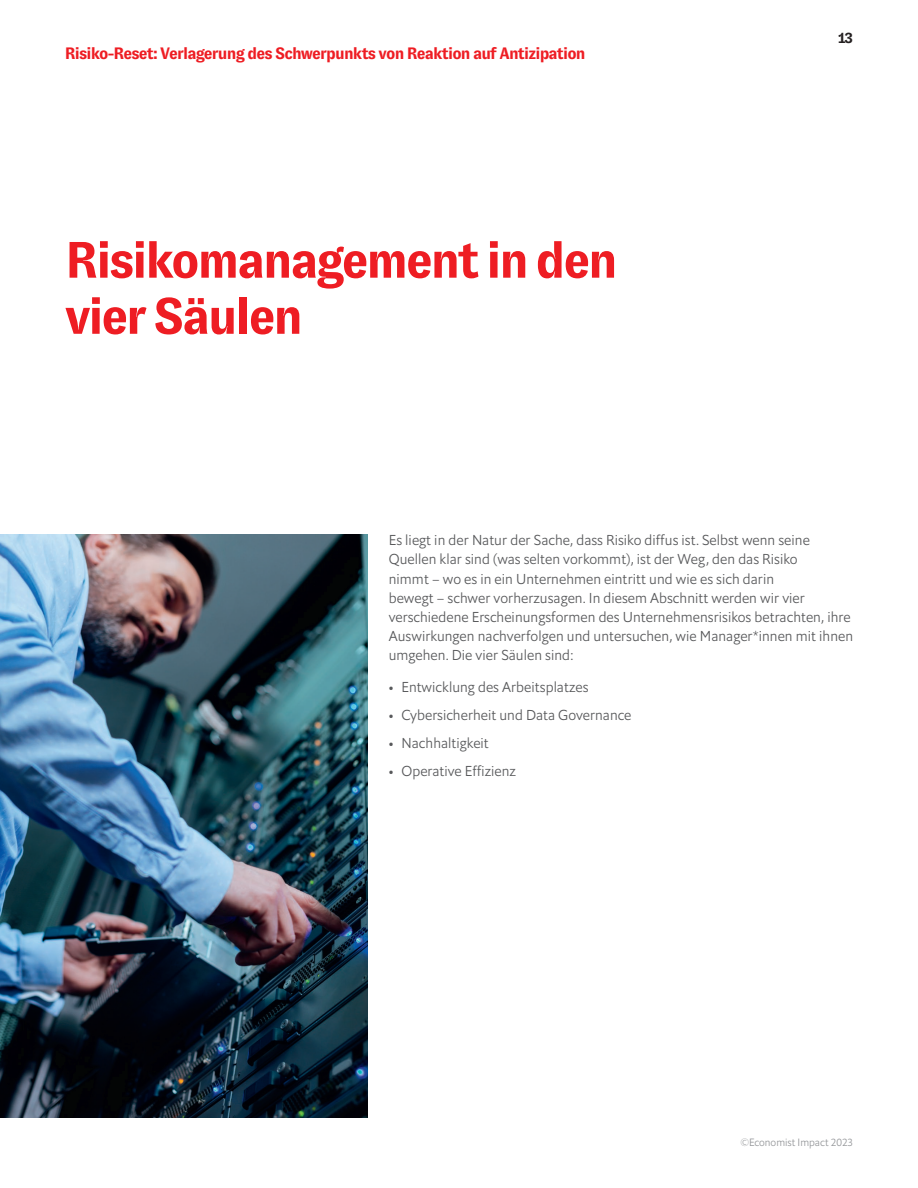
<style>
.page{position:relative;width:918px;height:1188px;background:#fff}
.page>*{position:absolute;margin:0;border:0;box-sizing:border-box;transform-origin:0 0}
._00_Section_Header{font:700 51px/56.1px "GT Zirkon";letter-spacing:-.05em;color:#ee1d23}
.t1{font:700 16.5px "GT Zirkon";letter-spacing:-.05em;color:#ee1d23}
.t2{font:700 15px "GT Zirkon";color:#231f20}
._00_Body_text{font:14.25px/19.2px "Econ Sans Lig";letter-spacing:.005em;color:#57585a}
._00_Bullet{font:14.25px "Econ Sans Lig";letter-spacing:.005em;color:#57585a}
.t3{font:10.5px "Econ Sans Lig";color:#939598}
</style>
<div class="page">
<img style="left:0;top:535px;width:367px;height:583px">
<p class="t1" style="left:65px;top:44px;width:522px">Risiko-Reset: Verlagerung des Schwerpunkts von Reaktion auf Antizipation</p>
<p class="_00_Section_Header" style="left:65px;top:232px;width:555px">Risikomanagement in den vier Säulen</p>
<p class="t2" style="left:838px;top:29px;width:17px">13</p>
<p class="_00_Body_text" style="left:389px;top:531px;width:466px">Es liegt in der Natur der Sache, dass Risiko diffus ist. Selbst wenn seine Quellen klar sind (was selten vorkommt), ist der Weg, den das Risiko<br>nimmt – wo es in ein Unternehmen eintritt und wie es sich darin<br>bewegt – schwer vorherzusagen. In diesem Abschnitt werden wir vier verschiedene Erscheinungsformen des Unternehmensrisikos betrachten, ihre Auswirkungen nachverfolgen und untersuchen, wie Manager*innen mit ihnen umgehen. Die vier Säulen sind:</p>
<p class="_00_Bullet" style="left:389px;top:678px;width:201px">• Entwicklung des Arbeitsplatzes</p>
<p class="_00_Bullet" style="left:389px;top:706px;width:244px">• Cybersicherheit und Data Governance</p>
<p class="_00_Bullet" style="left:389px;top:734px;width:102px">• Nachhaltigkeit</p>
<p class="_00_Bullet" style="left:389px;top:761px;width:129px">• Operative Effizienz</p>
<p class="t3" style="left:740px;top:1136px;width:114px">©Economist Impact 2023</p>
</div>
